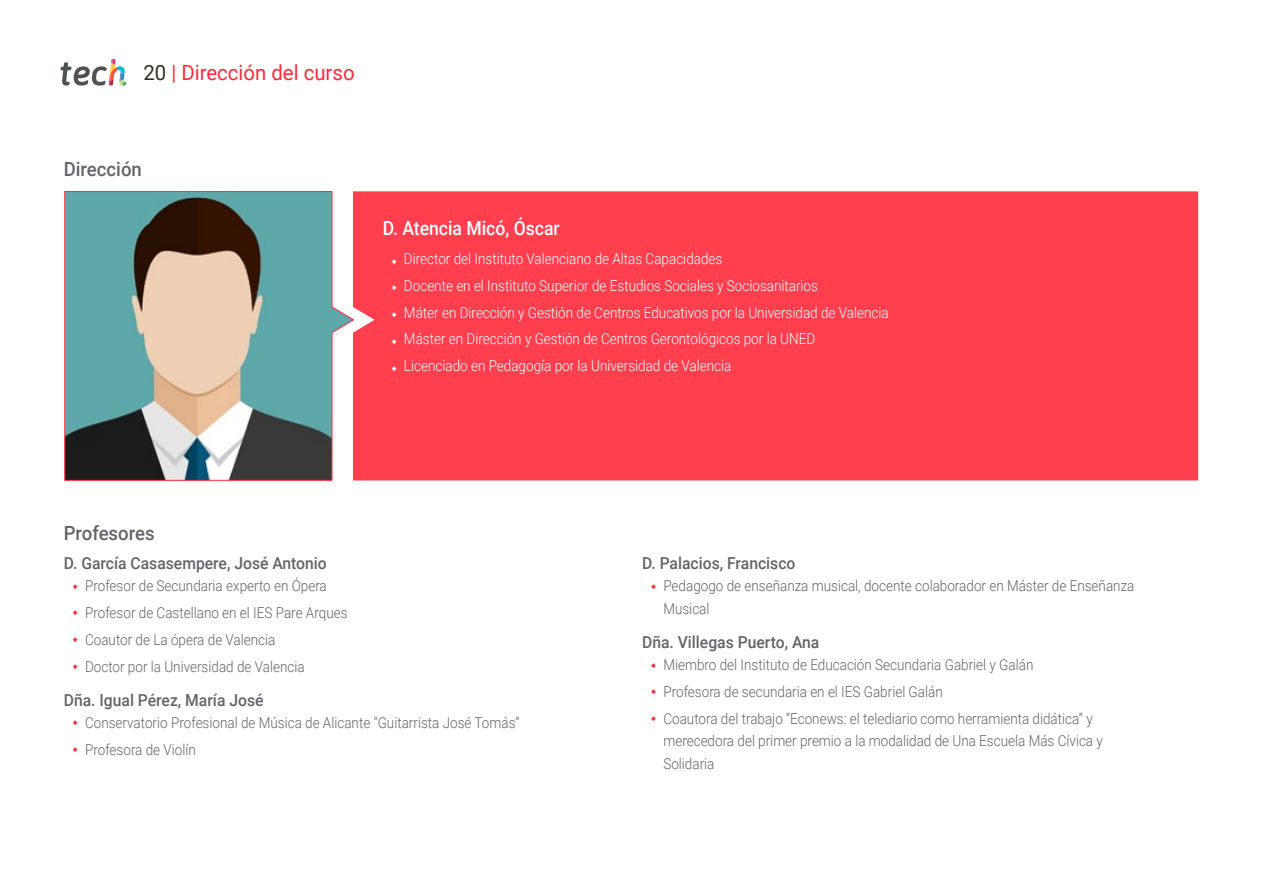
<style>
.page{position:relative;width:1263px;height:893px;background:#fff}
.page>*{position:absolute;margin:0;border:0;box-sizing:border-box;transform-origin:0 0}
.t1{font:21px "Roboto";color:#ff293a}
.t2{font:500 19.5px "Roboto";color:#61646a;scale:.95 1}
.t3{font:500 19.5px "Roboto";color:#fff;scale:.9 1}
.t4{font:500 16.5px "Roboto";color:#61646a;scale:.95 1}
.t5{font:300 15px/26.7px "Roboto";color:#61646a;scale:.9 1}
.t6{font:300 15px/26.7px "Roboto";color:#fff;scale:.9 1}
.s1{color:#312e20}
</style>
<div class="page">
<svg style="left:61px;top:59px;width:65px;height:27px"></svg>
<div style="left:354px;top:191px;width:844px;height:289px;background:#ff3e4e"></div>
<svg style="left:64px;top:191px;width:290px;height:290px;background:#859a94"></svg>
<svg style="left:392px;top:259px;width:5px;height:5px"></svg>
<svg style="left:392px;top:285px;width:5px;height:5px"></svg>
<svg style="left:392px;top:312px;width:5px;height:5px"></svg>
<svg style="left:392px;top:339px;width:5px;height:5px"></svg>
<svg style="left:392px;top:366px;width:5px;height:5px"></svg>
<h1 class="t1" style="left:144px;top:57px;width:213px"><span class="s1">20</span> | Dirección del curso</h1>
<h2 class="t2" style="left:64px;top:156px;width:84px">Dirección</h2>
<h2 class="t2" style="left:64px;top:519px;width:97px">Profesores</h2>
<h2 class="t3" style="left:383px;top:214px;width:198px">D. Atencia Micó, Óscar</h2>
<p class="t6" style="left:404px;top:245px;width:540px">Director del Instituto Valenciano de Altas Capacidades<br>Docente en el Instituto Superior de Estudios Sociales y Sociosanitarios<br>Máter en Dirección y Gestión de Centros Educativos por la Universidad de Valencia Máster en Dirección y Gestión de Centros Gerontológicos por la UNED<br>Licenciado en Pedagogía por la Universidad de Valencia</p>
<p class="t4" style="left:64px;top:551px;width:278px">D. García Casasempere, José Antonio</p>
<p class="t5" style="left:85px;top:572px;width:293px">Profesor de Secundaria experto en Ópera Profesor de Castellano en el IES Pare Arques Coautor de La ópera de Valencia<br>Doctor por la Universidad de Valencia</p>
<p class="t4" style="left:64px;top:688px;width:212px">Dña. Igual Pérez, María José</p>
<p class="t5" style="left:85px;top:709px;width:484px">Conservatorio Profesional de Música de Alicante “Guitarrista José Tomás”<br>Profesora de Violín</p>
<p class="t4" style="left:642px;top:551px;width:163px">D. Palacios, Francisco</p>
<p class="t5" style="left:663px;top:574px;width:525px;line-height:22.5px">Pedagogo de enseñanza musical, docente colaborador en Máster de Enseñanza<br>Musical</p>
<p class="t4" style="left:642px;top:631px;width:188px">Dña. Villegas Puerto, Ana</p>
<p class="t5" style="left:663px;top:651px;width:478px">Miembro del Instituto de Educación Secundaria Gabriel y Galán<br>Profesora de secundaria en el IES Gabriel Galán<br>Coautora del trabajo “Econews: el telediario como herramienta didática” y</p>
<p class="t5" style="left:663px;top:729px;width:490px;line-height:22.5px">merecedora del primer premio a la modalidad de Una Escuela Más Cívica y<br>Solidaria</p>
</div>
